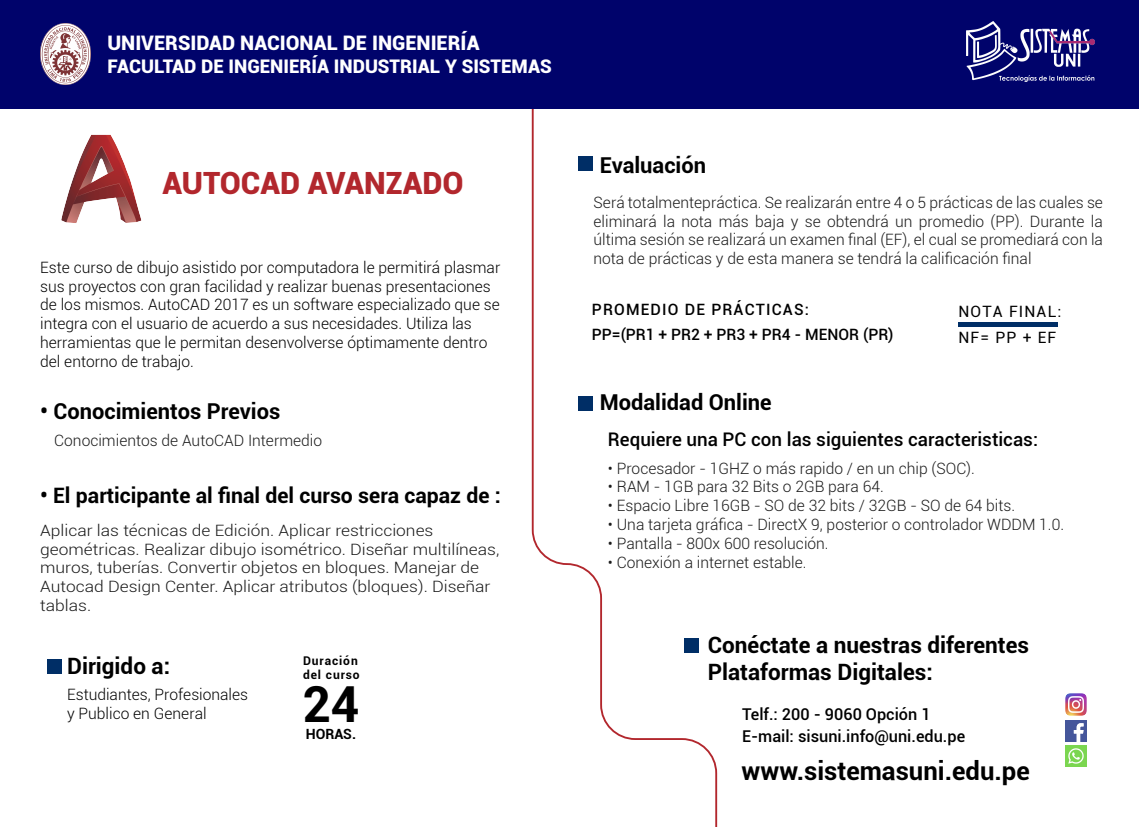
<style>
.page{position:relative;width:1139px;height:827px;background:#fff}
.page>*{position:absolute;margin:0;border:0;box-sizing:border-box;transform-origin:0 0}
.t1{font:700 49.62px "Roboto";color:#000}
.t2{font:900 30.62px "Roboto";color:#b2272d}
.t3{font:700 25.62px "Roboto";color:#000}
.t4{font:700 22.5px/27px "Roboto";color:#000}
.t5{font:700 21.88px "Roboto";color:#000}
.t6{font:700 21.25px "Roboto";color:#000}
.t7{font:900 20px "Roboto";color:#fff}
.t8{font:500 18.75px "Roboto";color:#000}
.t9{font:900 18.75px "Roboto";color:#fff}
.t10{font:500 16.25px/22.6px "Roboto";color:#000}
.t11{font:300 15.62px/18.8px "Roboto";color:#1a1a1a;text-align:justify}
.t12{font:300 15.62px/18.8px "Roboto";color:#000}
.t13{font:300 15.62px/18.8px "Roboto";color:#1a1a1a;scale:1.11 1}
.t14{font:500 15.62px "Roboto";color:#000}
.t15{font:500 15.62px "Roboto";letter-spacing:.075em;color:#000}
.t16{font:15.62px/26.2px "Roboto";letter-spacing:.075em;color:#000}
.t17{font:700 14.06px "Roboto";color:#000}
.t18{font:700 12px/14.4px "Roboto";letter-spacing:.075em;color:#000}
</style>
<div class="page">
<div style="left:47px;top:658px;width:15px;height:15px;background:#002e66"></div>
<svg style="left:532px;top:108px;width:185px;height:718px"></svg>
<div style="left:0;top:0;width:1139px;height:108px;background:#00036b"></div>
<img style="left:966px;top:22px;width:128px;height:59px">
<img style="left:41px;top:24px;width:49px;height:60px">
<hr style="left:958px;top:322px;width:99px;height:4px;background:#002e66">
<img style="left:1065px;top:745px;width:21px;height:21px">
<img style="left:1065px;top:720px;width:21px;height:20px">
<img style="left:1065px;top:693px;width:21px;height:22px">
<img style="left:61px;top:134px;width:81px;height:89px">
<p class="t7" style="left:107px;top:29px;width:373px">UNIVERSIDAD NACIONAL DE INGENIERÍA</p>
<p class="t9" style="left:107px;top:53px;width:446px">FACULTAD DE INGENIERÍA INDUSTRIAL Y SISTEMAS</p>
<h2 class="t2" style="left:162px;top:161px;width:302px">AUTOCAD AVANZADO</h2>
<p class="t12" style="left:40px;top:257px;width:461px">Este curso de dibujo asistido por computadora le permitirá plasmar sus proyectos con gran facilidad y realizar buenas presentaciones de los mismos. AutoCAD 2017 es un software especializado que se integra con el usuario de acuerdo a sus necesidades. Utiliza las herramientas que le permitan desenvolverse óptimamente dentro del entorno de trabajo.</p>
<h3 class="t5" style="left:40px;top:395px;width:242px">• Conocimientos Previos</h3>
<p class="t11" style="left:54px;top:430px;width:269px">Conocimientos de AutoCAD Intermedio</p>
<h3 class="t6" style="left:40px;top:480px;width:462px">• El participante al final del curso sera capaz de :</h3>
<p class="t13" style="left:40px;top:520px;width:415px">Aplicar las técnicas de Edición. Aplicar restricciones geométricas. Realizar dibujo isométrico. Diseñar multilíneas, muros, tuberías. Convertir objetos en bloques. Manejar de Autocad Design Center. Aplicar atributos (bloques). Diseñar tablas.</p>
<h3 class="t4" style="left:67px;top:651px;width:104px">Dirigido a:</h3>
<p class="t12" style="left:67px;top:684px;width:183px">Estudiantes, Profesionales y Publico en General</p>
<p class="t18" style="left:303px;top:652px;width:58px">Duración del curso</p>
<h1 class="t1" style="left:302px;top:669px;width:59px">24</h1>
<p class="t17" style="left:306px;top:724px;width:52px">HORAS.</p>
<h3 class="t5" style="left:600px;top:150px;width:108px">Evaluación</h3>
<p class="t11" style="left:593px;top:192px;width:511px">Será totalmentepráctica. Se realizarán entre 4 o 5 prácticas de las cuales se eliminará la nota más baja y se obtendrá un promedio (PP). Durante la última sesión se realizará un examen final (EF), el cual se promediará con la nota de prácticas y de esta manera se tendrá la calificación final</p>
<p class="t15" style="left:592px;top:298px;width:219px">PROMEDIO DE PRÁCTICAS:</p>
<p class="t16" style="left:958px;top:297px;width:104px">NOTA FINAL:<br>NF= PP + EF</p>
<p class="t14" style="left:592px;top:324px;width:303px">PP=(PR1 + PR2 + PR3 + PR4 - MENOR (PR)</p>
<h3 class="t5" style="left:600px;top:386px;width:173px">Modalidad Online</h3>
<p class="t8" style="left:608px;top:425px;width:431px">Requiere una PC con las siguientes caracteristicas:</p>
<p class="t11" style="left:608px;top:458px;width:368px">• Procesador - 1GHZ o más rapido / en un chip (SOC).</p>
<p class="t11" style="left:608px;top:477px;width:277px">• RAM - 1GB para 32 Bits o 2GB para 64.</p>
<p class="t11" style="left:608px;top:495px;width:408px">• Espacio Libre 16GB - SO de 32 bits / 32GB - SO de 64 bits.</p>
<p class="t11" style="left:608px;top:514px;width:457px">• Una tarjeta gráfica - DirectX 9, posterior o controlador WDDM 1.0.</p>
<p class="t11" style="left:608px;top:533px;width:222px">• Pantalla - 800x 600 resolución.</p>
<p class="t11" style="left:608px;top:552px;width:200px">• Conexión a internet estable.</p>
<h3 class="t4" style="left:708px;top:630px;width:323px">Conéctate a nuestras diferentes<br>Plataformas Digitales:</h3>
<p class="t10" style="left:742px;top:701px;width:225px">Telf.: 200 - 9060 Opción 1<br>E-mail: sisuni.info@uni.edu.pe</p>
<h3 class="t3" style="left:741px;top:752px;width:290px">www.sistemasuni.edu.pe</h3>
</div>
